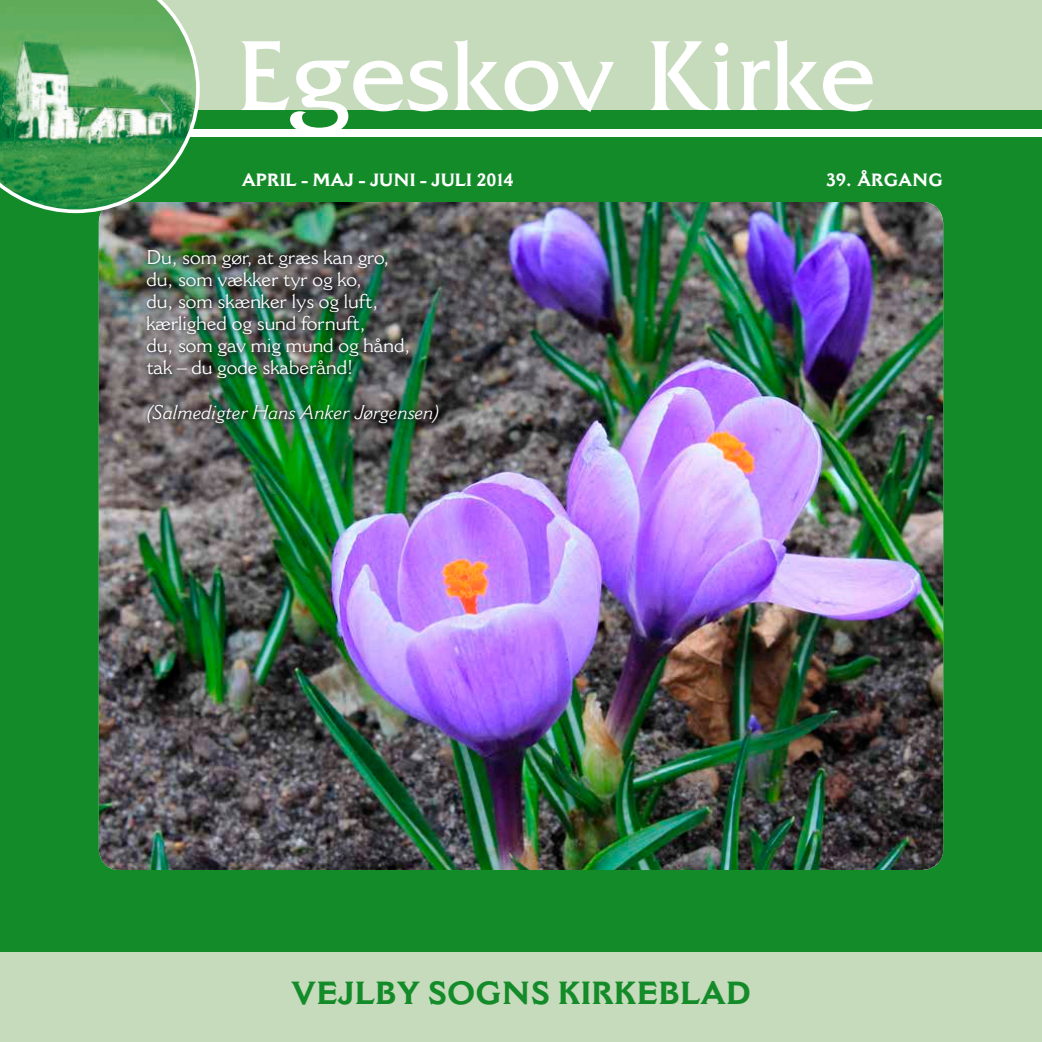
<style>
.page{position:relative;width:1042px;height:1042px;background:#fff}
.page>*{position:absolute;margin:0;border:0;box-sizing:border-box;transform-origin:0 0}
.t1{font:104.48px "Friz Quadrata Std";letter-spacing:.01em;color:#fff}
.t2{font:700 31.5px "Cantoria MT Std";color:#138b29}
.t3{font:19.6px/22.2px "Cantoria MT Std";color:#fff}
.t4{font:italic 19.6px "Cantoria MT Std";color:#fff}
.t5{font:700 17.5px "Cantoria MT Std";color:#fff}
</style>
<div class="page">
<div style="left:0;top:137px;width:1042px;height:905px;background:#138b29"></div>
<div style="left:0;top:0;width:1042px;height:112px;background:#c6dbbc"></div>
<div style="left:0;top:952px;width:1042px;height:90px;background:#c6dbbc"></div>
<div style="left:0;top:110px;width:1042px;height:19px;background:#138b29"></div>
<img style="left:99px;top:202px;width:844px;height:668px">
<svg style="left:0;top:0;width:200px;height:213px;background:#62aa6b"></svg>
<img style="left:145px;top:247px;width:299px;height:181px">
<h1 class="t1" style="left:237px;top:18px;width:639px">Egeskov Kirke</h1>
<p class="t5" style="left:242px;top:169px;width:274px">APRIL - MAJ - JUNI - JULI 2014</p>
<p class="t5" style="left:826px;top:169px;width:118px">39. ÅRGANG</p>
<p class="t3" style="left:146px;top:246px;width:265px">Du, som gør, at græs kan gro, du, som vækker tyr og ko,<br>du, som skænker lys og luft, kærlighed og sund fornuft,<br>du, som gav mig mund og hånd, tak – du gode skaberånd!</p>
<p class="t4" style="left:146px;top:400px;width:296px">(Salmedigter Hans Anker Jørgensen)</p>
<h2 class="t2" style="left:291px;top:973px;width:461px">VEJLBY SOGNS KIRKEBLAD</h2>
</div>
